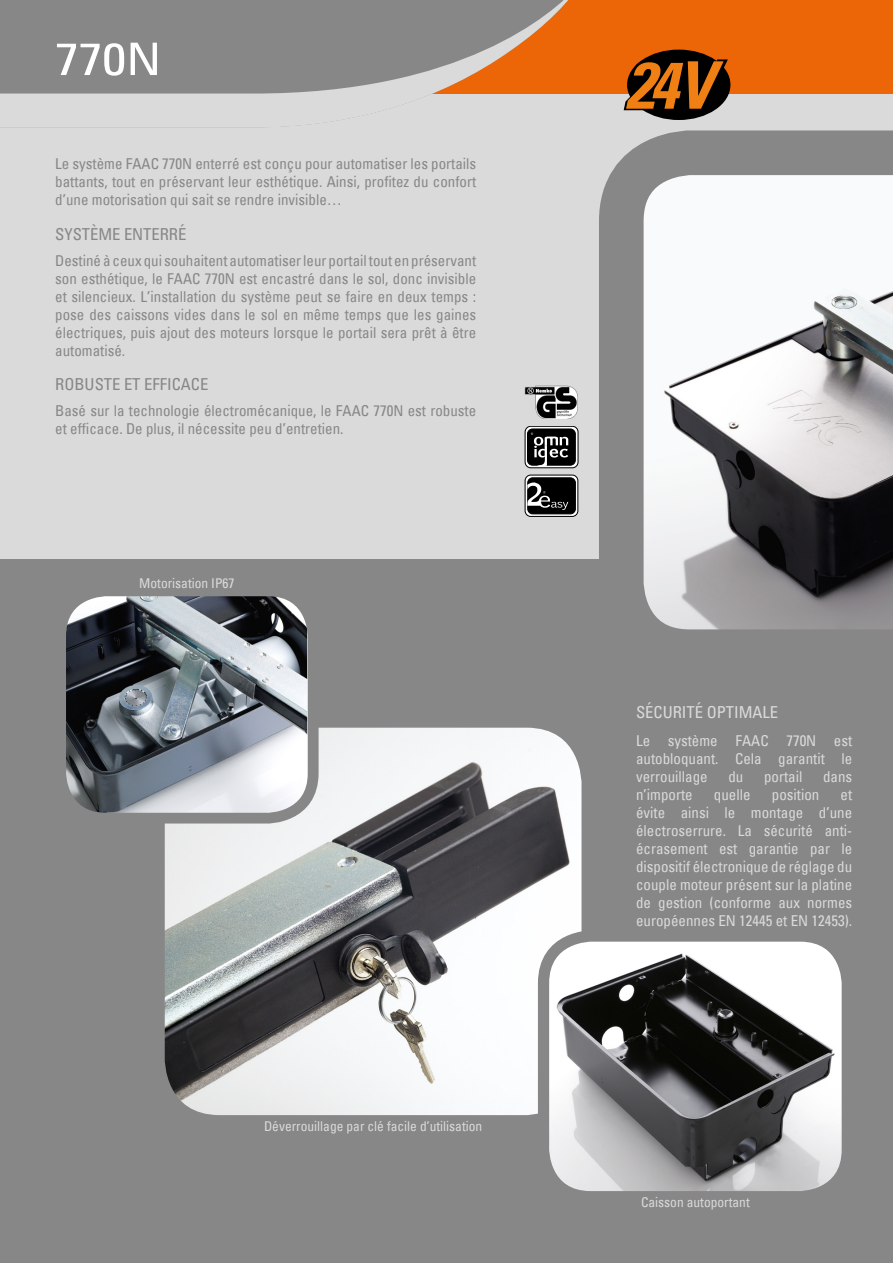
<style>
.page{position:relative;width:893px;height:1263px;background:#dadada}
.page>*{position:absolute;margin:0;border:0;box-sizing:border-box;transform-origin:0 0}
.t1{font:condensed 45px "Univers";color:#fff;scale:1.18 1}
.Descrizione_a_fianco{font:condensed 16.5px "Univers";color:#878787}
.Descrizione_a_fianco-2{font:condensed 16.5px "Univers";color:#dadada}
.Descrizione_a_fianco-3{font:condensed 15px/18px "Univers";color:#878787;text-align:justify}
.Descrizione_a_fianco-4{font:condensed 15px/18px "Univers";color:#dadada;text-align:justify}
.Descrizione_a_fianco-5{font:condensed 13.5px "Univers";color:#dadada}
</style>
<div class="page">
<div style="left:0;top:559px;width:893px;height:704px;background:#878787"></div>
<div style="left:0;top:0;width:893px;height:94px;background:#ec6608"></div>
<svg style="left:0;top:0;width:569px;height:128px;fill:#878787"></svg>
<div style="left:627px;top:50px;width:103px;height:70px;background:#000;border-radius:50%"></div>
<svg style="left:624px;top:59px;width:104px;height:52px"></svg>
<svg style="left:599px;top:130px;width:294px;height:500px;background:#b3b2b4"></svg>
<img style="left:166px;top:729px;width:414px;height:385px">
<div style="left:150px;top:713px;width:446px;height:417px;border:15px solid #878787;border-radius:62px"></div>
<img style="left:547px;top:936px;width:294px;height:254px">
<div style="left:538px;top:930px;width:315px;height:272px;border:11px solid #878787;border-radius:47px"></div>
<img style="left:67px;top:597px;width:240px;height:218px">
<div style="left:55px;top:585px;width:264px;height:238px;border:11px solid #878787;border-radius:45px"></div>
<img style="left:525px;top:386px;width:53px;height:33px">
<svg style="left:525px;top:426px;width:53px;height:42px"></svg>
<div style="left:525px;top:426px;width:53px;height:42px;border:1px solid #000;border-radius:6px"></div>
<div style="left:527px;top:429px;width:48px;height:36px;background:#000;border-radius:5px"></div>
<div style="left:527px;top:429px;width:48px;height:36px;border:1px solid #000;border-radius:5px"></div>
<svg style="left:531px;top:433px;width:37px;height:34px"></svg>
<svg style="left:525px;top:475px;width:53px;height:41px"></svg>
<div style="left:525px;top:475px;width:53px;height:42px;border:1px solid #000;border-radius:6px"></div>
<div style="left:528px;top:478px;width:47px;height:36px;background:#000;border-radius:5px"></div>
<div style="left:528px;top:478px;width:47px;height:36px;border:1px solid #000;border-radius:5px"></div>
<svg style="left:527px;top:480px;width:41px;height:30px"></svg>
<p class="t1" style="left:55px;top:30px;width:91px">770N</p>
<p class="Descrizione_a_fianco-3" style="left:55px;top:155px;width:422px">Le système FAAC 770N enterré est conçu pour automatiser les portails battants, tout en préservant leur esthétique. Ainsi, profitez du confort d’une motorisation qui sait se rendre invisible…</p>
<p class="Descrizione_a_fianco" style="left:55px;top:223px;width:133px">SYSTÈME ENTERRÉ</p>
<p class="Descrizione_a_fianco-3" style="left:55px;top:251px;width:422px">Destiné à ceux qui souhaitent automatiser leur portail tout en préservant son esthétique, le FAAC 770N est encastré dans le sol, donc invisible et silencieux. L’installation du système peut se faire en deux temps : pose des caissons vides dans le sol en même temps que les gaines électriques, puis ajout des moteurs lorsque le portail sera prêt à être automatisé.</p>
<p class="Descrizione_a_fianco" style="left:55px;top:373px;width:155px">ROBUSTE ET EFFICACE</p>
<p class="Descrizione_a_fianco-3" style="left:55px;top:401px;width:422px">Basé sur la technologie électromécanique, le FAAC 770N est robuste et efficace. De plus, il nécessite peu d’entretien.</p>
<p class="Descrizione_a_fianco-5" style="left:139px;top:574px;width:97px">Motorisation IP67</p>
<p class="Descrizione_a_fianco-5" style="left:264px;top:1117px;width:220px">Déverrouillage par clé facile d’utilisation</p>
<p class="Descrizione_a_fianco-2" style="left:636px;top:701px;width:144px">SÉCURITÉ OPTIMALE</p>
<p class="Descrizione_a_fianco-4" style="left:636px;top:731px;width:218px">Le système FAAC 770N est autobloquant. Cela garantit le verrouillage</p>
<p class="Descrizione_a_fianco-4" style="left:728px;top:767px;width:16px">du</p>
<p class="Descrizione_a_fianco-4" style="left:764px;top:767px;width:40px">portail</p>
<p class="Descrizione_a_fianco-4" style="left:823px;top:767px;width:31px">dans</p>
<p class="Descrizione_a_fianco-4" style="left:636px;top:785px;width:58px">n’importe</p>
<p class="Descrizione_a_fianco-4" style="left:714px;top:785px;width:38px">quelle</p>
<p class="Descrizione_a_fianco-4" style="left:772px;top:785px;width:49px">position</p>
<p class="Descrizione_a_fianco-4" style="left:636px;top:785px;width:218px;text-indent:204px">et évite ainsi le montage d’une électroserrure. La sécurité anti&shy;écrasement est garantie par le dispositif électronique de réglage du couple moteur présent sur la platine de gestion (conforme aux normes européennes EN 12445 et EN 12453).</p>
<p class="Descrizione_a_fianco-5" style="left:641px;top:1193px;width:110px">Caisson autoportant</p>
</div>
